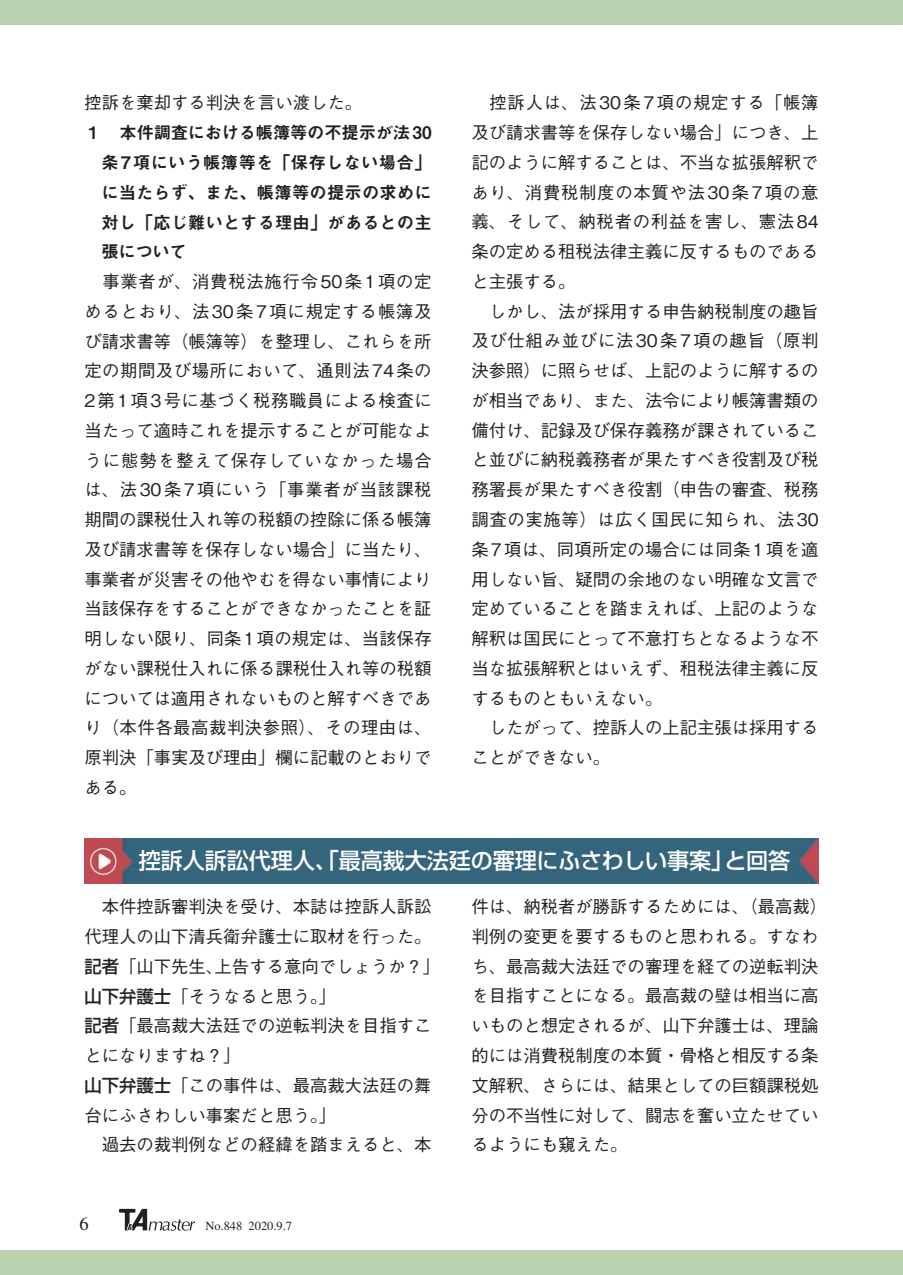
<style>
.page{position:relative;width:903px;height:1275px;background:#fff}
.page>*{position:absolute;margin:0;border:0;box-sizing:border-box;transform-origin:0 0}
.t1{font:500 22.4px "Shin Go Pr 6";letter-spacing:-.005em;color:#fff}
.t2{font:18.55px "Times";color:#231f20}
.t3{font:500 17.32px/29.8px "Gothic BBB Pr 6";color:#231f20}
.t4{font:17.32px/29.8px "Midashi Go Pr 6 MB31";letter-spacing:.005em;color:#231f20;text-align:justify}
.t5{font:12.42px "Times";color:#231f20}
.s1{font-family:"Shin Go Pr 6"}
</style>
<div class="page">
<div style="left:0;top:1250px;width:903px;height:25px;background:#bad1b0"></div>
<div style="left:0;top:0;width:903px;height:25px;background:#bad1b0"></div>
<svg style="left:119px;top:1209px;width:76px;height:22px"></svg>
<img style="left:84px;top:838px;width:734px;height:45px">
<p class="t3" style="left:84px;top:87px;width:279px">控訴を棄却する判決を言い渡した。</p>
<p class="t4" style="left:101px;top:117px;width:332px;text-indent:-13px">1　本件調査における帳簿等の不提示が法 30条 7項にいう帳簿等を「保存しない場合」に当たらず、また、帳簿等の提示の求めに対し「応じ難いとする理由」があるとの主張について</p>
<p class="t3" style="left:84px;top:266px;width:349px;text-align:justify">　事業者が、消費税法施行令50条1項の定めるとおり、法30条7項に規定する帳簿及び請求書等（帳簿等）を整理し、これらを所定の期間及び場所において、通則法74条の2第1項3号に基づく税務職員による検査に当たって適時これを提示することが可能なように態勢を整えて保存していなかった場合は、法30条7項にいう「事業者が当該課税期間の課税仕入れ等の税額の控除に係る帳簿及び請求書等を保存しない場合」に当たり、事業者が災害その他やむを得ない事情により当該保存をすることができなかったことを証明しない限り、同条1項の規定は、当該保存がない課税仕入れに係る課税仕入れ等の税額については適用されないものと解すべきであり（本件各最高裁判決参照）、その理由は、原判決「事実及び理由」欄に記載のとおりである。</p>
<p class="t3" style="left:471px;top:87px;width:349px">　控訴人は、法30条7項の規定する「帳簿及び請求書等を保存しない場合」につき、上記のように解することは、不当な拡張解釈であり、消費税制度の本質や法30条7項の意義、そして、納税者の利益を害し、憲法84条の定める租税法律主義に反するものであると主張する。<br>　しかし、法が採用する申告納税制度の趣旨及び仕組み並びに法30条7項の趣旨（原判決参照）に照らせば、上記のように解するのが相当であり、また、法令により帳簿書類の備付け、記録及び保存義務が課されていること並びに納税義務者が果たすべき役割及び税務署長が果たすべき役割（申告の審査、税務調査の実施等）は広く国民に知られ、法30条7項は、同項所定の場合には同条1項を適用しない旨、疑問の余地のない明確な文言で定めていることを踏まえれば、上記のような解釈は国民にとって不意打ちとなるような不当な拡張解釈とはいえず、租税法律主義に反するものともいえない。<br>　したがって、控訴人の上記主張は採用することができない。</p>
<p class="t1" style="left:139px;top:842px;width:653px">控訴人訴訟代理人、「最高裁大法廷の審理にふさわしい事案」と回答</p>
<p class="t3" style="left:84px;top:891px;width:357px">　本件控訴審判決を受け、本誌は控訴人訴訟代理人の山下清兵衛弁護士に取材を行った。<span class="s1">記者</span>「山下先生、上告する意向でしょうか？」<span class="s1">山下弁護士</span>「そうなると思う。」<br><span class="s1">記者</span>「最高裁大法廷での逆転判決を目指すことになりますね？」<br><span class="s1">山下弁護士</span>「この事件は、最高裁大法廷の舞台にふさわしい事案だと思う。」<br>　過去の裁判例などの経緯を踏まえると、本</p>
<p class="t3" style="left:471px;top:891px;width:357px">件は、納税者が勝訴するためには、（最高裁）判例の変更を要するものと思われる。すなわち、最高裁大法廷での審理を経ての逆転判決を目指すことになる。最高裁の壁は相当に高いものと想定されるが、山下弁護士は、理論的には消費税制度の本質・骨格と相反する条文解釈、さらには、結果としての巨額課税処分の不当性に対して、闘志を奮い立たせているようにも窺えた。</p>
<p class="t2" style="left:79px;top:1214px;width:11px">6</p>
<p class="t5" style="left:206px;top:1219px;width:88px">No.848 2020.9.7</p>
</div>
